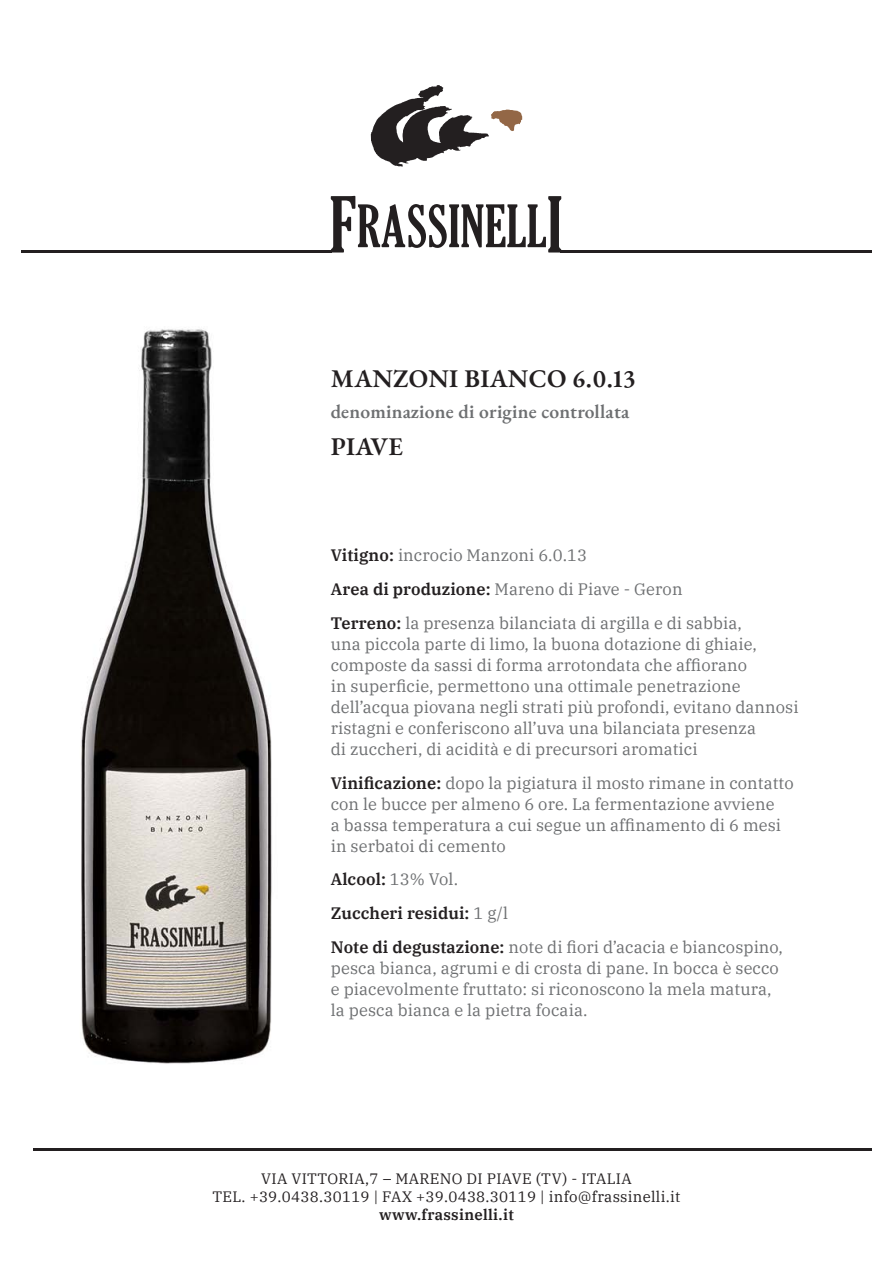
<style>
.page{position:relative;width:893px;height:1263px;background:#fff}
.page>*{position:absolute;margin:0;border:0;box-sizing:border-box;transform-origin:0 0}
.t1{font:600 25.5px "EB Garamond";letter-spacing:.01em;color:#231f20}
.t2{font:600 19.5px "EB Garamond";letter-spacing:.01em;color:#6d6f71}
.t3{font:16.5px/21px "IBM Plex Serif";letter-spacing:.005em;color:#6d6f71}
.t4{font:15px/18px "IBM Plex Serif";letter-spacing:.02em;color:#231f20;text-align:center}
.t5{font:600 15px "IBM Plex Serif";letter-spacing:.02em;color:#231f20}
.s1{font-weight:600;color:#231f20}
</style>
<div class="page">
<hr style="left:21px;top:250px;width:311px;height:2px;background:#231f20">
<hr style="left:560px;top:250px;width:312px;height:2px;background:#231f20">
<svg style="left:331px;top:196px;width:230px;height:56px"></svg>
<svg style="left:371px;top:85px;width:151px;height:82px"></svg>
<hr style="left:33px;top:1148px;width:839px;height:2px;background:#231f20">
<img style="left:80px;top:329px;width:192px;height:735px">
<h1 class="t1" style="left:331px;top:362px;width:306px">Manzoni Bianco 6.0.13</h1>
<p class="t2" style="left:331px;top:399px;width:300px">denominazione di origine controllata</p>
<h1 class="t1" style="left:331px;top:430px;width:74px">PIAVE</h1>
<p class="t3" style="left:331px;top:537px;width:413px;line-height:33.8px"><span class="s1">Vitigno:</span> incrocio Manzoni 6.0.13<br><span class="s1">Area di produzione:</span> Mareno di Piave - Geron<br><span class="s1">Terreno:</span> la presenza bilanciata di argilla e di sabbia,</p>
<p class="t3" style="left:331px;top:632px;width:469px">una piccola parte di limo, la buona dotazione di ghiaie, composte da sassi di forma arrotondata che affiorano<br>in superficie, permettono una ottimale penetrazione dell’acqua piovana negli strati più profondi, evitano dannosi ristagni e conferiscono all’uva una bilanciata presenza<br>di zuccheri, di acidità e di precursori aromatici</p>
<p class="t3" style="left:331px;top:771px;width:464px"><span class="s1">Vinificazione:</span> dopo la pigiatura il mosto rimane in contatto con le bucce per almeno 6 ore. La fermentazione avviene<br>a bassa temperatura a cui segue un affinamento di 6 mesi in serbatoi di cemento</p>
<p class="t3" style="left:331px;top:861px;width:454px;line-height:33.8px"><span class="s1">Alcool:</span> 13% Vol.<br><span class="s1">Zuccheri residui:</span> 1 g/l<br><span class="s1">Note di degustazione:</span> note di fiori d’acacia e biancospino,</p>
<p class="t3" style="left:331px;top:956px;width:449px">pesca bianca, agrumi e di crosta di pane. In bocca è secco e piacevolmente fruttato: si riconoscono la mela matura, la pesca bianca e la pietra focaia.</p>
<p class="t4" style="left:212px;top:1169px;width:470px">VIA VITTORIA,7 – MARENO DI PIAVE (TV) - ITALIA<br>TEL. +39.0438.30119 | FAX +39.0438.30119 | info@frassinelli.it</p>
<p class="t5" style="left:379px;top:1203px;width:136px">www.frassinelli.it</p>
</div>
